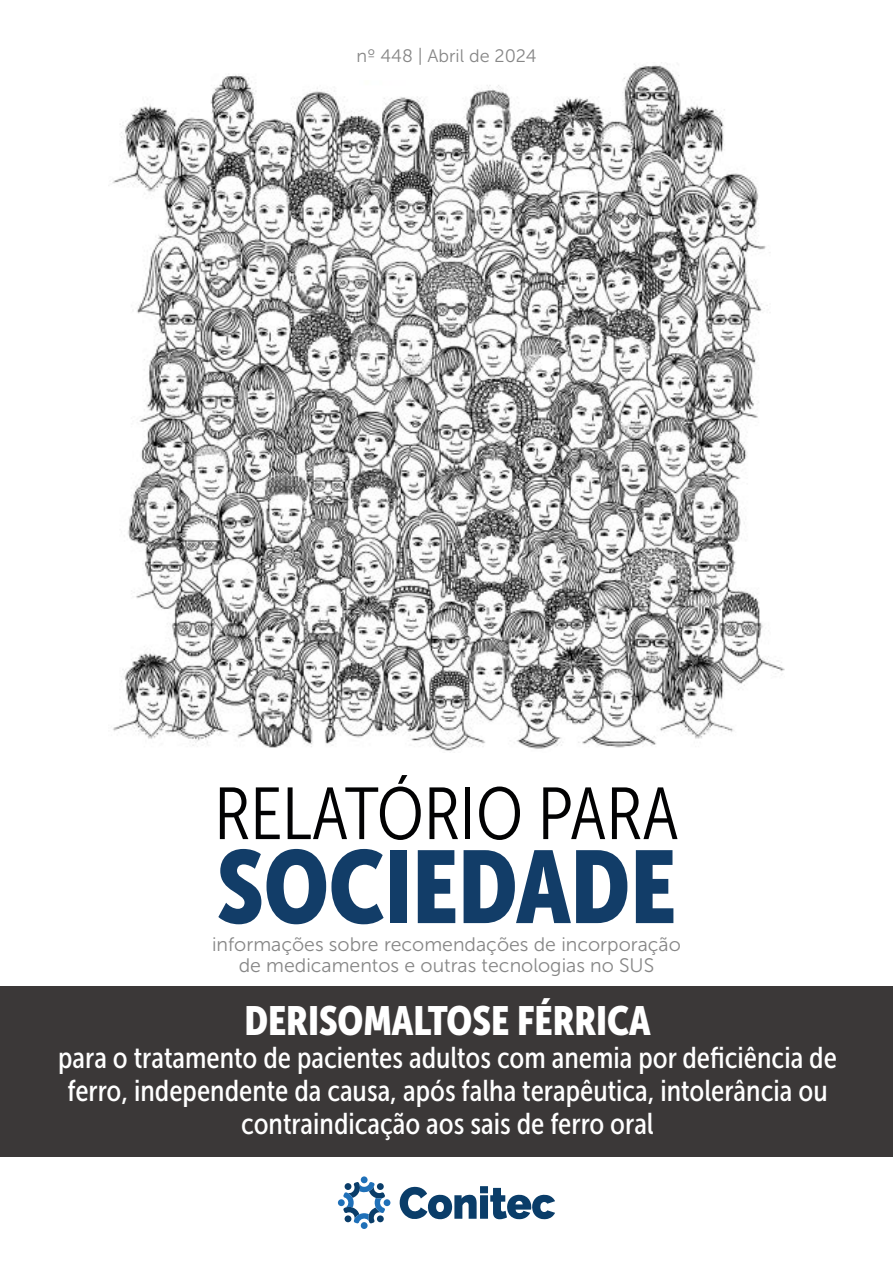
<style>
.page{position:relative;width:893px;height:1263px;background:#fff}
.page>*{position:absolute;margin:0;border:0;box-sizing:border-box;transform-origin:0 0}
.t1{font:102px "Museo Sans Cond 900";color:#123d68}
.t2{font:73.5px "Museo Sans Cond 300";color:#020203}
.t3{font:40.5px "Museo Sans Cond 900";color:#fff}
.t4{font:30px/33px "Museo Sans Cond 500";color:#fff;text-align:center}
.t5{font:19.5px/21px "Museo Sans 300";color:#878787;text-align:center}
.t6{font:18px "Museo Sans 300";color:#878787}
</style>
<div class="page">
<img style="left:108px;top:62px;width:677px;height:689px">
<div style="left:271px;top:39px;width:336px;height:41px;background:#fff"></div>
<svg style="left:400px;top:1186px;width:155px;height:33px"></svg>
<div style="left:361px;top:1176px;width:7px;height:7px;background:#1f70b8;border-radius:50%"></div>
<div style="left:384px;top:1199px;width:6px;height:7px;background:#1f70b8;border-radius:50%"></div>
<div style="left:338px;top:1199px;width:7px;height:7px;background:#1f70b8;border-radius:50%"></div>
<div style="left:361px;top:1222px;width:7px;height:7px;background:#1f70b8;border-radius:50%"></div>
<svg style="left:343px;top:1182px;width:42px;height:41px"></svg>
<div style="left:0;top:986px;width:893px;height:171px;background:#3b3838"></div>
<p class="t6" style="left:356px;top:46px;width:181px">nº 448 | Abril de 2024</p>
<h2 class="t2" style="left:214px;top:774px;width:466px">RELATÓRIO PARA</h2>
<h1 class="t1" style="left:217px;top:829px;width:461px">SOCIEDADE</h1>
<p class="t5" style="left:212px;top:934px;width:470px">informações sobre recomendações de incorporação de medicamentos e outras tecnologias no SUS</p>
<h3 class="t3" style="left:244px;top:998px;width:408px">DERISOMALTOSE FÉRRICA</h3>
<p class="t4" style="left:58px;top:1041px;width:780px">para o tratamento de pacientes adultos com anemia por deficiência de ferro, independente da causa, após falha terapêutica, intolerância ou contraindicação aos sais de ferro oral</p>
</div>
